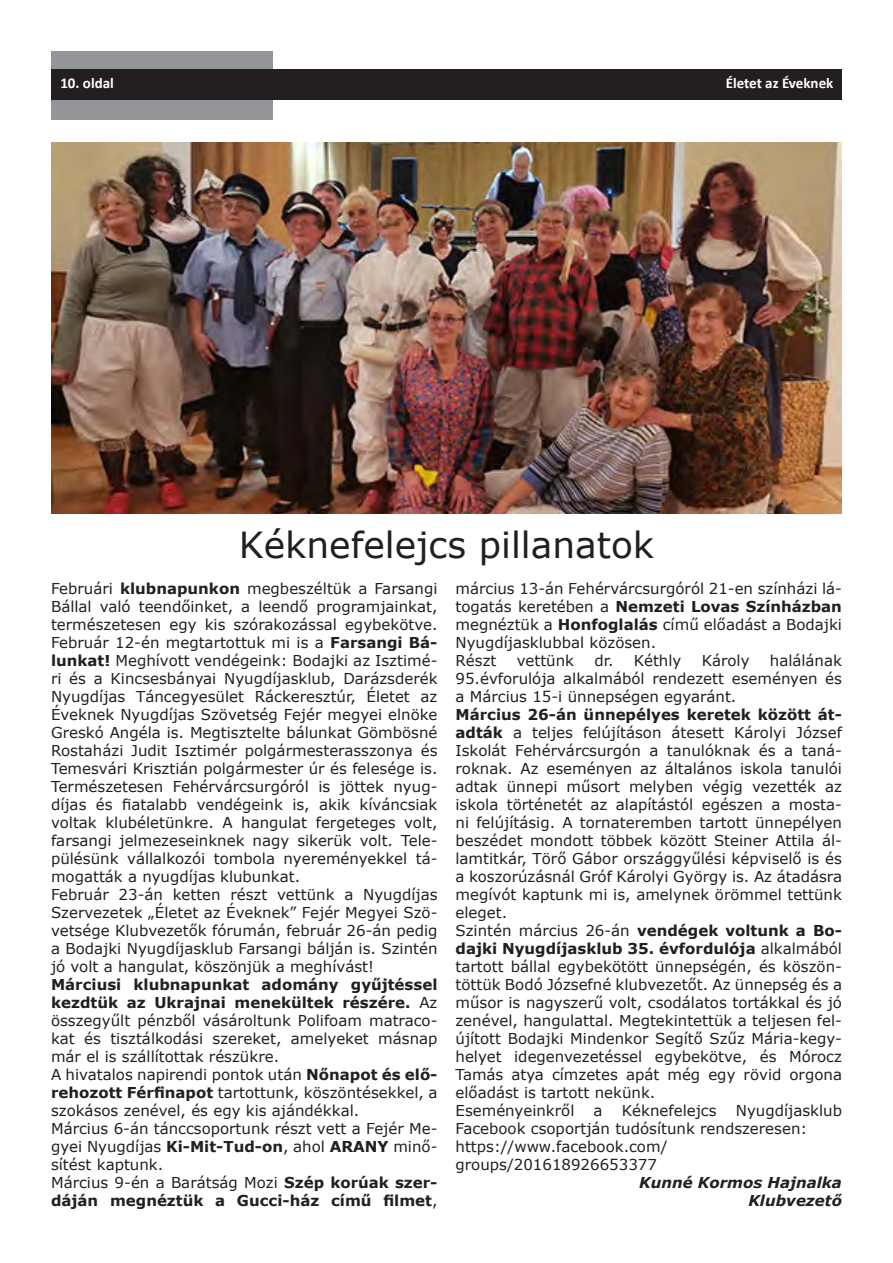
<style>
.page{position:relative;width:893px;height:1263px;background:#fff}
.page>*{position:absolute;margin:0;border:0;box-sizing:border-box;transform-origin:0 0}
.t1{font:36px "Verdana";color:#231f20}
.t2{font:15px/18px "Verdana";color:#231f20}
.t3{font:italic 700 15px/18px "Verdana";color:#231f20;text-align:right}
.t4{font:700 15px "Calibri";color:#fff}
.s1{font-weight:700}
</style>
<div class="page">
<div style="left:51px;top:51px;width:221px;height:68px;background:#939598"></div>
<div style="left:51px;top:69px;width:791px;height:30px;background:#231f20"></div>
<img style="left:51px;top:142px;width:791px;height:371px">
<p class="t4" style="left:60px;top:73px;width:55px">10. oldal</p>
<p class="t4" style="left:726px;top:74px;width:109px">Életet az Éveknek</p>
<h1 class="t1" style="left:239px;top:520px;width:417px">Kéknefelejcs pillanatok</h1>
<p class="t2" style="left:51px;top:579px;width:388px">Februári <span class="s1">klubnapunkon</span> megbeszéltük a Farsangi Bállal való teendőinket, a leendő programjainkat, természetesen egy kis szórakozással egybekötve.<br>Február 12-én megtartottuk mi is a <span class="s1">Farsangi Bá&shy;lunkat!</span> Meghívott vendégeink: Bodajki az Isztimé&shy;ri és a Kincsesbányai Nyugdíjasklub, Darázsderék Nyugdíjas Táncegyesület Ráckeresztúr, Életet az Éveknek Nyugdíjas Szövetség Fejér megyei elnöke Greskó Angéla is. Megtisztelte bálunkat Gömbösné Rostaházi Judit Isztimér polgármesterasszonya és Temesvári Krisztián polgármester úr és felesége is.<br>Természetesen Fehérvárcsurgóról is jöttek nyug&shy;díjas és fiatalabb vendégeink is, akik kíváncsiak voltak klubéletünkre. A hangulat fergeteges volt, farsangi jelmezeseinknek nagy sikerük volt. Tele&shy;pülésünk vállalkozói tombola nyereményekkel tá&shy;mogatták a nyugdíjas klubunkat.<br>Február 23-án ketten részt vettünk a Nyugdíjas Szervezetek „Életet az Éveknek” Fejér Megyei Szö&shy;vetsége Klubvezetők fórumán, február 26-án pedig a Bodajki Nyugdíjasklub Farsangi bálján is. Szintén jó volt a hangulat, köszönjük a meghívást!</p>
<p class="t2" style="left:51px;top:976px;width:388px"><span class="s1">Márciusi klubnapunkat adomány gyűjtéssel kezdtük az Ukrajnai menekültek részére.</span> Az összegyűlt pénzből vásároltunk Polifoam matraco&shy;kat és tisztálkodási szereket, amelyeket másnap már el is szállítottak részükre.<br>A hivatalos napirendi pontok után <span class="s1">Nőnapot és elő&shy;rehozott Férfinapot</span> tartottunk, köszöntésekkel, a szokásos zenével, és egy kis ajándékkal.<br>Március 6-án tánccsoportunk részt vett a Fejér Me&shy;gyei Nyugdíjas <span class="s1">Ki-Mit-Tud-on</span>, ahol <span class="s1">ARANY</span> minő&shy;sítést kaptunk.<br>Március 9-én a Barátság Mozi <span class="s1">Szép korúak szer&shy;dáján megnéztük a Gucci-ház című filmet</span>,</p>
<p class="t2" style="left:455px;top:579px;width:388px">március 13-án Fehérvárcsurgóról 21-en színházi lá&shy;togatás keretében a <span class="s1">Nemzeti Lovas Színházban </span>megnéztük a <span class="s1">Honfoglalás</span> című előadást a Bodajki Nyugdíjasklubbal közösen.<br>Részt</p>
<p class="t2" style="left:455px;top:651px;width:388px;text-align:justify;text-indent:314px">halálának 95.évforulója alkalmából rendezett eseményen és a Március 15-i ünnepségen egyaránt.</p>
<p class="t2" style="left:455px;top:705px;width:388px"><span class="s1">Március 26-án ünnepélyes keretek között át&shy;adták</span> a teljes felújításon átesett Károlyi József Iskolát Fehérvárcsurgón a tanulóknak és a taná&shy;roknak. Az eseményen az általános iskola tanulói adtak ünnepi műsort melyben végig vezették az iskola történetét az alapítástól egészen a mosta&shy;ni felújításig. A tornateremben tartott ünnepélyen beszédet mondott többek között Steiner Attila ál&shy;lamtitkár, Törő Gábor országgyűlési képviselő is és a koszorúzásnál Gróf Károlyi György is. Az átadásra megívót kaptunk mi is, amelynek örömmel tettünk eleget.<br>Szintén március 26-án <span class="s1">vendégek voltunk a Bo&shy;dajki Nyugdíjasklub 35. évfordulója</span> alkalmából tartott bállal egybekötött ünnepségén, és köszön&shy;töttük Bodó Józsefné klubvezetőt. Az ünnepség és a műsor is nagyszerű volt, csodálatos tortákkal és jó zenével, hangulattal. Megtekintettük a teljesen fel&shy;újított Bodajki Mindenkor Segítő Szűz Mária-kegy&shy;helyet idegenvezetéssel egybekötve, és Mórocz Tamás atya címzetes apát még egy rövid orgona előadást is tartott nekünk.<br>Eseményeinkről</p>
<p class="t2" style="left:517px;top:651px;width:59px">vettünk</p>
<p class="t2" style="left:594px;top:651px;width:89px">dr. Kéthly</p>
<p class="t2" style="left:702px;top:651px;width:49px">Károly</p>
<p class="t2" style="left:455px;top:1101px;width:388px;text-indent:280px">Nyugdíjasklub<br>Facebook csoportján tudósítunk rendszeresen: https://www.facebook.com/ groups/201618926653377</p>
<p class="t3" style="left:639px;top:1174px;width:204px">Kunné Kormos Hajnalka<br>Klubvezető</p>
<p class="t2" style="left:594px;top:1101px;width:11px">a</p>
<p class="t2" style="left:622px;top:1101px;width:96px">Kéknefelejcs</p>
</div>
